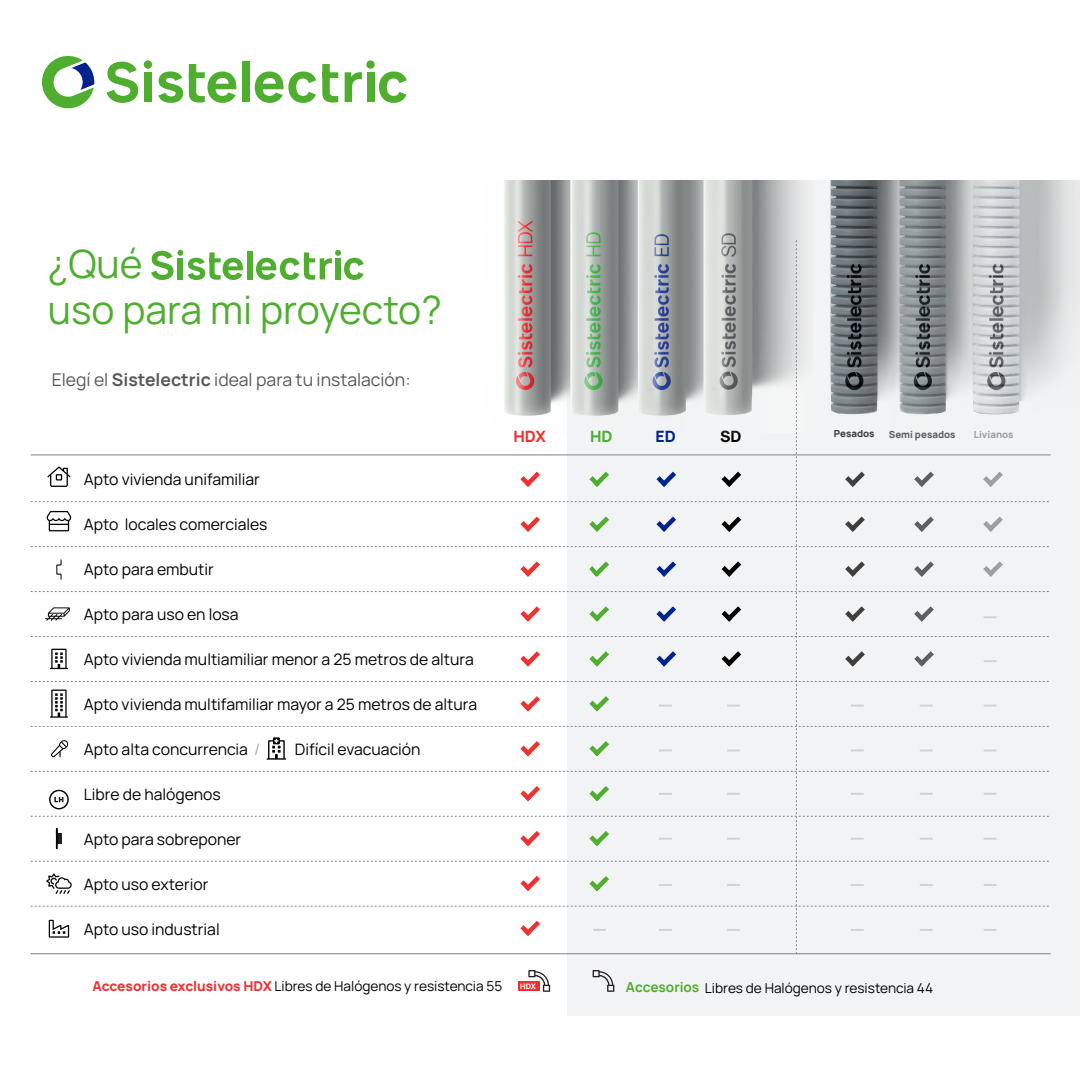
<style>
.page{position:relative;width:1080px;height:1080px;background:#fff}
.page>*{position:absolute;margin:0;border:0;box-sizing:border-box;transform-origin:0 0}
.t1{font:39px/46.8px "Manrope";color:#4fad2f}
.t2{font:17.6px "Manrope";color:#57585a}
.t3{font:15.8px "Manrope";color:#000001}
.t4{font:800 15.6px "Manrope";color:#ee3232}
.t5{font:800 15.6px "Manrope";color:#4fad2f}
.t6{font:800 15.6px "Manrope";color:#00238e}
.t7{font:800 15.6px "Manrope";color:#000001}
.t8{font:13.7px "Manrope";color:#000001}
.t9{font:800 9.8px "Manrope";color:#5b6065}
.t10{font:800 9.8px "Manrope";color:#9aa1a2}
.t11{font:800 9.8px "Manrope";color:#3f3f40}
.t12{font:800 7.6px "Manrope";color:#fff}
.s1{font-weight:700}
.s2{color:#a8a9ad}
.s3{font-weight:800;color:#ee3232}
.s4{font-weight:700;color:#4fad2f}
</style>
<div class="page">
<svg style="left:528px;top:970px;width:22px;height:22px"></svg>
<div style="left:567px;top:180px;width:513px;height:835px;background:#f2f3f4"></div>
<img style="left:504px;top:180px;width:183px;height:236px">
<img style="left:830px;top:180px;width:250px;height:235px">
<svg style="left:46px;top:873px;width:26px;height:21px"></svg>
<svg style="left:49px;top:920px;width:20px;height:18px"></svg>
<svg style="left:51px;top:740px;width:18px;height:17px"></svg>
<svg style="left:47px;top:466px;width:23px;height:21px"></svg>
<svg style="left:46px;top:511px;width:26px;height:20px"></svg>
<svg style="left:267px;top:737px;width:19px;height:23px"></svg>
<svg style="left:56px;top:559px;width:6px;height:21px"></svg>
<svg style="left:56px;top:828px;width:6px;height:21px"></svg>
<svg style="left:50px;top:649px;width:18px;height:20px"></svg>
<svg style="left:49px;top:790px;width:20px;height:19px"></svg>
<svg style="left:50px;top:690px;width:18px;height:28px"></svg>
<div style="left:518px;top:981px;width:21px;height:10px;background:#ee3232"></div>
<svg style="left:520px;top:472px;width:20px;height:15px"></svg>
<svg style="left:520px;top:517px;width:20px;height:15px"></svg>
<svg style="left:520px;top:561px;width:20px;height:16px"></svg>
<svg style="left:520px;top:606px;width:20px;height:16px"></svg>
<svg style="left:520px;top:651px;width:20px;height:16px"></svg>
<svg style="left:520px;top:696px;width:20px;height:15px"></svg>
<svg style="left:520px;top:741px;width:20px;height:15px"></svg>
<svg style="left:520px;top:786px;width:20px;height:15px"></svg>
<svg style="left:520px;top:831px;width:20px;height:15px"></svg>
<svg style="left:520px;top:876px;width:20px;height:15px"></svg>
<svg style="left:520px;top:921px;width:20px;height:15px"></svg>
<svg style="left:589px;top:472px;width:20px;height:15px"></svg>
<svg style="left:589px;top:517px;width:20px;height:15px"></svg>
<svg style="left:589px;top:561px;width:20px;height:16px"></svg>
<svg style="left:589px;top:606px;width:20px;height:16px"></svg>
<svg style="left:589px;top:651px;width:20px;height:16px"></svg>
<svg style="left:589px;top:696px;width:20px;height:15px"></svg>
<svg style="left:589px;top:741px;width:20px;height:15px"></svg>
<svg style="left:589px;top:786px;width:20px;height:15px"></svg>
<svg style="left:589px;top:831px;width:20px;height:15px"></svg>
<svg style="left:589px;top:876px;width:20px;height:15px"></svg>
<svg style="left:656px;top:472px;width:20px;height:15px"></svg>
<svg style="left:656px;top:517px;width:20px;height:15px"></svg>
<svg style="left:656px;top:561px;width:20px;height:16px"></svg>
<svg style="left:656px;top:606px;width:20px;height:16px"></svg>
<svg style="left:656px;top:651px;width:20px;height:16px"></svg>
<svg style="left:722px;top:472px;width:19px;height:15px"></svg>
<svg style="left:722px;top:517px;width:19px;height:15px"></svg>
<svg style="left:722px;top:561px;width:19px;height:16px"></svg>
<svg style="left:722px;top:606px;width:19px;height:16px"></svg>
<svg style="left:722px;top:651px;width:19px;height:16px"></svg>
<svg style="left:845px;top:472px;width:20px;height:15px"></svg>
<svg style="left:845px;top:517px;width:20px;height:15px"></svg>
<svg style="left:845px;top:561px;width:20px;height:16px"></svg>
<svg style="left:845px;top:606px;width:20px;height:16px"></svg>
<svg style="left:845px;top:651px;width:20px;height:16px"></svg>
<svg style="left:914px;top:472px;width:20px;height:15px"></svg>
<svg style="left:914px;top:517px;width:20px;height:15px"></svg>
<svg style="left:914px;top:561px;width:20px;height:16px"></svg>
<svg style="left:914px;top:606px;width:20px;height:16px"></svg>
<svg style="left:914px;top:651px;width:20px;height:16px"></svg>
<svg style="left:983px;top:472px;width:20px;height:15px"></svg>
<svg style="left:983px;top:517px;width:20px;height:15px"></svg>
<svg style="left:983px;top:561px;width:20px;height:16px"></svg>
<svg style="left:45px;top:607px;width:25px;height:14px"></svg>
<svg style="left:31px;top:501px;width:1018px;height:1px"></svg>
<hr style="left:31px;top:455px;width:1020px;height:1px;background:#808285">
<hr style="left:31px;top:953px;width:1020px;height:1px;background:#808285">
<svg style="left:31px;top:546px;width:1018px;height:1px"></svg>
<svg style="left:31px;top:591px;width:1018px;height:1px"></svg>
<svg style="left:31px;top:636px;width:1018px;height:1px"></svg>
<svg style="left:31px;top:681px;width:1018px;height:1px"></svg>
<svg style="left:31px;top:726px;width:1018px;height:1px"></svg>
<svg style="left:31px;top:771px;width:1018px;height:1px"></svg>
<svg style="left:31px;top:816px;width:1018px;height:1px"></svg>
<svg style="left:31px;top:861px;width:1018px;height:1px"></svg>
<svg style="left:31px;top:906px;width:1018px;height:1px"></svg>
<div style="left:247px;top:251px;width:6px;height:28px;background:#4fad2f"></div>
<svg style="left:151px;top:250px;width:92px;height:30px"></svg>
<svg style="left:256px;top:250px;width:108px;height:30px"></svg>
<svg style="left:687px;top:180px;width:116px;height:250px"></svg>
<svg style="left:796px;top:240px;width:1px;height:715px"></svg>
<svg style="left:659px;top:705px;width:13px;height:2px"></svg>
<svg style="left:659px;top:749px;width:13px;height:2px"></svg>
<svg style="left:659px;top:793px;width:13px;height:2px"></svg>
<svg style="left:659px;top:838px;width:13px;height:2px"></svg>
<svg style="left:659px;top:884px;width:13px;height:2px"></svg>
<svg style="left:659px;top:929px;width:13px;height:2px"></svg>
<svg style="left:727px;top:705px;width:13px;height:2px"></svg>
<svg style="left:727px;top:749px;width:13px;height:2px"></svg>
<svg style="left:727px;top:793px;width:13px;height:2px"></svg>
<svg style="left:727px;top:838px;width:13px;height:2px"></svg>
<svg style="left:727px;top:884px;width:13px;height:2px"></svg>
<svg style="left:727px;top:929px;width:13px;height:2px"></svg>
<svg style="left:593px;top:929px;width:13px;height:2px"></svg>
<svg style="left:851px;top:705px;width:13px;height:2px"></svg>
<svg style="left:851px;top:749px;width:13px;height:2px"></svg>
<svg style="left:851px;top:793px;width:13px;height:2px"></svg>
<svg style="left:851px;top:838px;width:13px;height:2px"></svg>
<svg style="left:851px;top:884px;width:13px;height:2px"></svg>
<svg style="left:851px;top:929px;width:13px;height:2px"></svg>
<svg style="left:920px;top:705px;width:13px;height:2px"></svg>
<svg style="left:920px;top:749px;width:13px;height:2px"></svg>
<svg style="left:920px;top:793px;width:13px;height:2px"></svg>
<svg style="left:920px;top:838px;width:13px;height:2px"></svg>
<svg style="left:920px;top:884px;width:13px;height:2px"></svg>
<svg style="left:920px;top:929px;width:13px;height:2px"></svg>
<svg style="left:984px;top:705px;width:13px;height:2px"></svg>
<svg style="left:984px;top:660px;width:13px;height:2px"></svg>
<svg style="left:984px;top:616px;width:13px;height:2px"></svg>
<svg style="left:984px;top:749px;width:13px;height:2px"></svg>
<svg style="left:984px;top:793px;width:13px;height:2px"></svg>
<svg style="left:984px;top:838px;width:13px;height:2px"></svg>
<svg style="left:984px;top:884px;width:13px;height:2px"></svg>
<svg style="left:984px;top:929px;width:13px;height:2px"></svg>
<svg style="left:593px;top:970px;width:21px;height:22px"></svg>
<svg style="left:42px;top:56px;width:53px;height:52px"></svg>
<div style="left:144px;top:72px;width:8px;height:30px;background:#4fad2f"></div>
<div style="left:242px;top:62px;width:8px;height:40px;background:#4fad2f"></div>
<svg style="left:322px;top:64px;width:16px;height:39px"></svg>
<svg style="left:345px;top:72px;width:17px;height:30px"></svg>
<div style="left:367px;top:72px;width:7px;height:30px;background:#4fad2f"></div>
<svg style="left:107px;top:62px;width:31px;height:41px"></svg>
<svg style="left:158px;top:71px;width:25px;height:32px"></svg>
<svg style="left:379px;top:71px;width:28px;height:32px"></svg>
<svg style="left:189px;top:64px;width:48px;height:39px"></svg>
<svg style="left:255px;top:71px;width:61px;height:32px"></svg>
<div style="left:144px;top:60px;width:8px;height:9px;background:#4fad2f;border-radius:50%"></div>
<div style="left:366px;top:60px;width:9px;height:9px;background:#4fad2f;border-radius:50%"></div>
<h1 class="t1" style="left:48px;top:238px;width:395px">¿Qué<br>uso para mi proyecto?</h1>
<p class="t2" style="left:52px;top:367px;width:361px">Elegí el <span class="s1">Sistelectric</span> ideal para tu instalación:</p>
<p class="t3" style="left:84px;top:468px;width:178px">Apto vivienda unifamiliar</p>
<p class="t3" style="left:84px;top:513px;width:185px">Apto locales comerciales</p>
<p class="t3" style="left:84px;top:558px;width:131px">Apto para embutir</p>
<p class="t3" style="left:84px;top:603px;width:156px">Apto para uso en losa</p>
<p class="t3" style="left:84px;top:648px;width:391px">Apto vivienda multiamiliar menor a 25 metros de altura</p>
<p class="t3" style="left:84px;top:693px;width:395px">Apto vivienda multifamiliar mayor a 25 metros de altura</p>
<p class="t3" style="left:84px;top:738px;width:178px">Apto alta concurrencia <span class="s2">/</span></p>
<p class="t3" style="left:295px;top:738px;width:127px">Difícil evacuación</p>
<p class="t3" style="left:84px;top:783px;width:138px">Libre de halógenos</p>
<p class="t3" style="left:84px;top:829px;width:159px">Apto para sobreponer</p>
<p class="t3" style="left:84px;top:874px;width:126px">Apto uso exterior</p>
<p class="t3" style="left:84px;top:919px;width:137px">Apto uso industrial</p>
<p class="t4" style="left:513px;top:426px;width:34px">HDX</p>
<p class="t5" style="left:590px;top:426px;width:24px">HD</p>
<p class="t6" style="left:656px;top:426px;width:22px">ED</p>
<p class="t7" style="left:720px;top:426px;width:23px">SD</p>
<p class="t11" style="left:834px;top:427px;width:42px">Pesados</p>
<p class="t9" style="left:889px;top:427px;width:68px">Semi pesados</p>
<p class="t10" style="left:974px;top:427px;width:41px">Livianos</p>
<p class="t8" style="left:92px;top:977px;width:411px"><span class="s3">Accesorios exclusivos HDX</span> Libres de Halógenos y resistencia 55</p>
<p class="t8" style="left:626px;top:978px;width:309px"><span class="s4">Accesorios</span> Libres de Halógenos y resistencia 44</p>
<p class="t12" style="left:520px;top:981px;width:17px">HDX</p>
</div>
